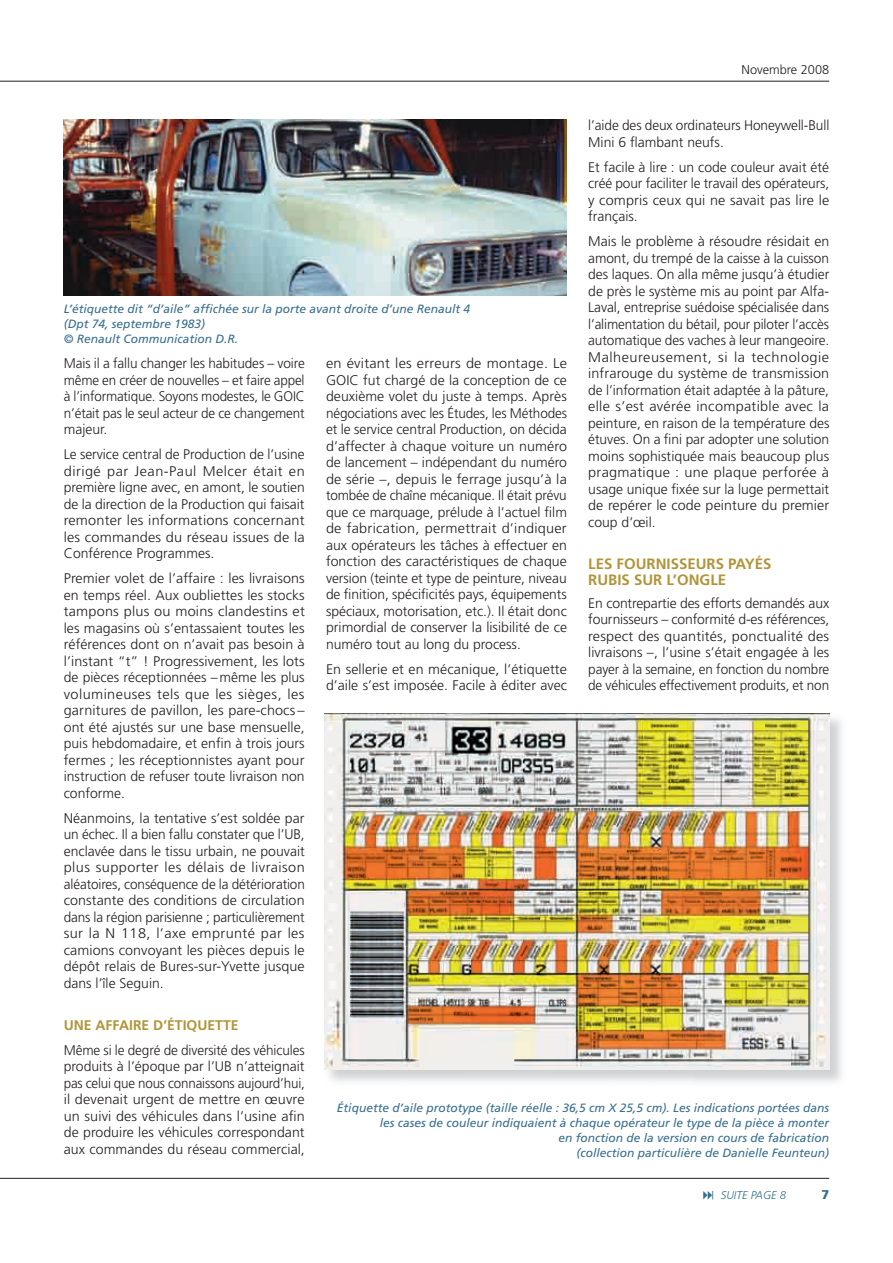
<style>
.page{position:relative;width:893px;height:1263px;background:#fff}
.page>*{position:absolute;margin:0;border:0;box-sizing:border-box;transform-origin:0 0}
.t1{font:700 15px/16.5px "Frutiger";color:#b19539}
.t2{font:300 13.95px/16.5px "Frutiger";color:#231f20;text-align:justify}
.t3{font:300 13.95px/16.5px "Frutiger";color:#231f20;text-align:justify;scale:1.04 1}
.t4{font:700 13.95px "Frutiger";color:#b19539}
.t5{font:300 12.75px "Frutiger";color:#231f20}
.t6{font:900 12.75px "Frutiger";color:#386e8f}
.t7{font:italic 12px/15px "Frutiger";color:#386e8f;text-align:right}
.t8{font:italic 300 11.25px "Frutiger";color:#386e8f}
</style>
<div class="page">
<hr style="left:0;top:81px;width:829px;height:1px;background:#231f20">
<hr style="left:0;top:1178px;width:829px;height:1px;background:#231f20">
<img style="left:329px;top:713px;width:513px;height:370px">
<img style="left:324px;top:713px;width:505px;height:357px">
<img style="left:64px;top:119px;width:503px;height:176px">
<p class="t5" style="left:742px;top:62px;width:89px">Novembre 2008</p>
<p class="t2" style="left:588px;top:117px;width:243px">l’aide des deux ordinateurs Honeywell-Bull<br>Mini 6 flambant neufs.</p>
<p class="t2" style="left:588px;top:158px;width:243px">Et facile à lire : un code couleur avait été créé pour faciliter le travail des opérateurs, y compris ceux qui ne savait pas lire le français.</p>
<p class="t2" style="left:588px;top:233px;width:243px">Mais le problème à résoudre résidait en amont, du trempé de la caisse à la cuisson des laques. On alla même jusqu’à étudier de près le système mis au point par Alfa-Laval, entreprise suédoise spécialisée dans l’alimentation du bétail, pour piloter l’accès automatique des vaches à leur mangeoire.<br>Malheureusement, si la technologie infrarouge du système de transmission de l’information était adaptée à la pâture, elle s’est avérée incompatible avec la peinture, en raison de la température des étuves. On a fini par adopter une solution moins sophistiquée mais beaucoup plus pragmatique : une plaque perforée à usage unique fixée sur la luge permettait de repérer le code peinture du premier coup d’œil.</p>
<p class="t1" style="left:588px;top:555px;width:185px">LES FOURNISSEURS PAYÉS<br>RUBIS SUR L’ONGLE</p>
<p class="t2" style="left:588px;top:595px;width:243px">En contrepartie des efforts demandés aux fournisseurs – conformité d-es références, respect des quantités, ponctualité des livraisons –, l’usine s’était engagée à les payer à la semaine, en fonction du nombre de véhicules effectivement produits, et non</p>
<p class="t7" style="left:64px;top:301px;width:408px;text-align:left">L’étiquette dit “d’aile” affichée sur la porte avant droite d’une Renault 4 (Dpt 74, septembre 1983)<br>© Renault Communication D.R.</p>
<p class="t2" style="left:64px;top:355px;width:242px">Mais il a fallu changer les habitudes – voire même en créer de nouvelles – et faire appel à l’informatique. Soyons modestes, le GOIC n’était pas le seul acteur de ce changement majeur.</p>
<p class="t2" style="left:64px;top:446px;width:243px">Le service central de Production de l’usine dirigé par Jean-Paul Melcer était en première ligne avec, en amont, le soutien de la direction de la Production qui faisait remonter les informations concernant les commandes du réseau issues de la Conférence Programmes.</p>
<p class="t2" style="left:64px;top:570px;width:243px">Premier volet de l’affaire : les livraisons en temps réel. Aux oubliettes les stocks tampons plus ou moins clandestins et les magasins où s’entassaient toutes les références dont on n’avait pas besoin à l’instant “t” ! Progressivement, les lots de pièces réceptionnées – même les plus volumineuses tels que les sièges, les garnitures de pavillon, les pare-chocs – ont été ajustés sur une base mensuelle, puis hebdomadaire, et enfin à trois jours fermes ; les réceptionnistes ayant pour instruction de refuser toute livraison non conforme.</p>
<p class="t2" style="left:64px;top:810px;width:243px">Néanmoins, la tentative s’est soldée par un échec. Il a bien fallu constater que l’UB, enclavée dans le tissu urbain, ne pouvait plus supporter les délais de livraison aléatoires, conséquence de la détérioration constante des conditions de circulation dans la région parisienne ; particulièrement sur la N 118, l’axe emprunté par les camions convoyant les pièces depuis le dépôt relais de Bures-sur-Yvette jusque dans l’île Seguin.</p>
<p class="t4" style="left:64px;top:1017px;width:176px">UNE AFFAIRE D’ÉTIQUETTE</p>
<p class="t2" style="left:64px;top:1042px;width:243px">Même si le degré de diversité des véhicules produits à l’époque par l’UB n’atteignait pas celui que nous connaissons aujourd’hui, il devenait urgent de mettre en œuvre un suivi des véhicules dans l’usine afin de produire les véhicules correspondant aux commandes du réseau commercial,</p>
<p class="t3" style="left:326px;top:355px;width:233px">en évitant les erreurs de montage. Le GOIC fut chargé de la conception de ce deuxième volet du juste à temps. Après négociations avec les Études, les Méthodes et le service central Production, on décida d’affecter à chaque voiture un numéro de lancement – indépendant du numéro de série –, depuis le ferrage jusqu’à la tombée de chaîne mécanique. Il était prévu que ce marquage, prélude à l’actuel film de fabrication, permettrait d’indiquer aux opérateurs les tâches à effectuer en fonction des caractéristiques de chaque version (teinte et type de peinture, niveau de finition, spécificités pays, équipements spéciaux, motorisation, etc.). Il était donc primordial de conserver la lisibilité de ce numéro tout au long du process.</p>
<p class="t2" style="left:326px;top:661px;width:243px">En sellerie et en mécanique, l’étiquette d’aile s’est imposée. Facile à éditer avec</p>
<p class="t7" style="left:337px;top:1100px;width:494px">Étiquette d’aile prototype (taille réelle : 36,5 cm X 25,5 cm). Les indications portées dans les cases de couleur indiquaient à chaque opérateur le type de la pièce à monter<br>en fonction de la version en cours de fabrication<br>(collection particulière de Danielle Feunteun)</p>
<p class="t8" style="left:721px;top:1189px;width:67px">SUITE PAGE 8</p>
<p class="t6" style="left:821px;top:1187px;width:9px">7</p>
</div>
